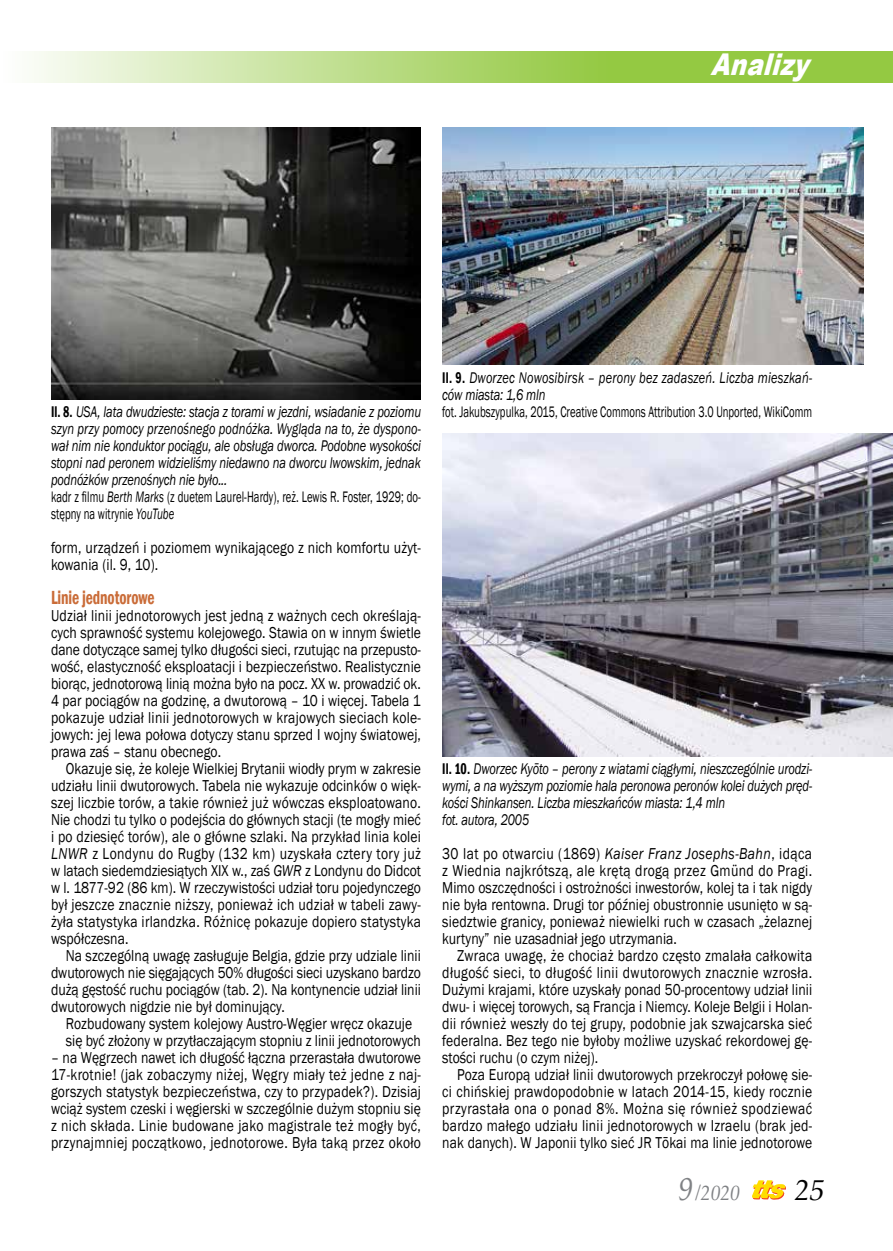
<style>
.page{position:relative;width:893px;height:1251px;background:#fff}
.page>*{position:absolute;margin:0;border:0;box-sizing:border-box;transform-origin:0 0}
.t1{font:italic 900 30px "Arial";color:#fff;scale:.8 1}
.t2{font:italic 30px "Palatino Linotype";color:#000}
.t3{font:italic 21.45px "Palatino Linotype";color:#808285;scale:.91 1}
.t4{font:600 condensed 19.5px "Franklin Gothic";letter-spacing:-.005em;color:#ca6c38;scale:.8 1}
.t5{font:16.2px/17px "Franklin Gothic";letter-spacing:.005em;color:#000;text-align:justify;scale:.84 1}
.t6{font:italic 15.9px/17px "Franklin Gothic";letter-spacing:-.01em;color:#000;scale:.78 1}
.t7{font:italic 15.9px/17px "Franklin Gothic";letter-spacing:.015em;color:#000;scale:.78 1}
.t8{font:15.6px/17px "Franklin Gothic";letter-spacing:.005em;color:#000;scale:.69 1}
.s1{font-weight:600;font-style:normal;font-stretch:condensed}
.s2{font-style:italic}
.s3{font-size:33px}
</style>
<div class="page">
<svg style="left:32px;top:51px;width:861px;height:32px;background:#b4d97b"></svg>
<svg style="left:752px;top:1180px;width:34px;height:19px"></svg>
<img style="left:442px;top:433px;width:451px;height:323px">
<img style="left:51px;top:128px;width:370px;height:271px">
<img style="left:442px;top:128px;width:421px;height:237px">
<h1 class="t1" style="left:710px;top:43px;width:137px">Analizy</h1>
<p class="t6" style="left:51px;top:403px;width:476px;text-align:justify"><span class="s1">Il. 8.</span> USA, lata dwudzieste: stacja z torami w jezdni, wsiadanie z poziomu szyn przy pomocy przenośnego podnóżka. Wygląda na to, że dyspono&shy;wał nim nie konduktor pociągu, ale obsługa dworca. Podobne wysokości stopni nad peronem widzieliśmy niedawno na dworcu lwowskim, jednak podnóżków przenośnych nie było...</p>
<p class="t8" style="left:51px;top:488px;width:538px">kadr z filmu <span class="s2">Berth Marks</span> (z duetem Laurel-Hardy), reż. Lewis R. Foster, 1929; do&shy;stępny na witrynie <span class="s2">YouTube</span></p>
<p class="t5" style="left:51px;top:539px;width:442px">form, urządzeń i poziomem wynikającego z nich komfortu użyt&shy;kowania (il. 9, 10).</p>
<p class="t4" style="left:51px;top:584px;width:131px">Linie jednotorowe</p>
<p class="t5" style="left:51px;top:607px;width:442px">Udział linii jednotorowych jest jedną z ważnych cech określają&shy;cych sprawność systemu kolejowego. Stawia on w innym świetle dane dotyczące samej tylko długości sieci, rzutując na przepusto&shy;wość, elastyczność eksploatacji i bezpieczeństwo. Realistycznie biorąc, jednotorową linią można było na pocz. XX w. prowadzić ok.<br>4 par pociągów na godzinę, a dwutorową – 10 i więcej. Tabela 1 pokazuje udział linii jednotorowych w krajowych sieciach kole&shy;jowych: jej lewa połowa dotyczy stanu sprzed I wojny światowej, prawa zaś – stanu obecnego.</p>
<p class="t5" style="left:51px;top:760px;width:442px;text-indent:15px">Okazuje się, że koleje Wielkiej Brytanii wiodły prym w zakresie udziału linii dwutorowych. Tabela nie wykazuje odcinków o więk&shy;szej liczbie torów, a takie również już wówczas eksploatowano.<br>Nie chodzi tu tylko o podejścia do głównych stacji (te mogły mieć i po dziesięć torów), ale o główne szlaki. Na przykład linia kolei <span class="s2">LNWR</span> z Londynu do Rugby (132 km) uzyskała cztery tory już w latach siedemdziesiątych XIX w., zaś <span class="s2">GWR</span> z Londynu do Didcot w l. 1877-92 (86 km). W rzeczywistości udział toru pojedynczego był jeszcze znacznie niższy, ponieważ ich udział w tabeli zawy&shy;żyła statystyka irlandzka. Różnicę pokazuje dopiero statystyka współczesna.</p>
<p class="t5" style="left:51px;top:946px;width:442px;text-indent:15px">Na szczególną uwagę zasługuje Belgia, gdzie przy udziale linii dwutorowych nie sięgających 50% długości sieci uzyskano bardzo dużą gęstość ruchu pociągów (tab. 2). Na kontynencie udział linii dwutorowych nigdzie nie był dominujący.</p>
<p class="t5" style="left:66px;top:1014px;width:424px">Rozbudowany system kolejowy Austro-Węgier wręcz okazuje się być złożony w przytłaczającym stopniu z linii jednotorowych</p>
<p class="t5" style="left:51px;top:1048px;width:442px">– na Węgrzech nawet ich długość łączna przerastała dwutorowe 17-krotnie! (jak zobaczymy niżej, Węgry miały też jedne z naj&shy;gorszych statystyk bezpieczeństwa, czy to przypadek?). Dzisiaj wciąż system czeski i węgierski w szczególnie dużym stopniu się z nich składa. Linie budowane jako magistrale też mogły być, przynajmniej początkowo, jednotorowe. Była taką przez około</p>
<p class="t7" style="left:442px;top:369px;width:476px"><span class="s1">Il. 9.</span> Dworzec Nowosibirsk – perony bez zadaszeń. Liczba mieszkań&shy;ców miasta: 1,6 mln</p>
<p class="t8" style="left:442px;top:403px;width:538px">fot. Jakubszypulka, 2015, Creative Commons Attribution 3.0 Unported, WikiComm</p>
<p class="t6" style="left:442px;top:760px;width:476px"><span class="s1">Il. 10.</span> Dworzec Kyōto – perony z wiatami ciągłymi, nieszczególnie urodzi&shy;wymi, a na wyższym poziomie hala peronowa peronów kolei dużych pręd&shy;kości Shinkansen. Liczba mieszkańców miasta: 1,4 mln<br>fot. autora, 2005</p>
<p class="t5" style="left:442px;top:844px;width:442px">30 lat po otwarciu (1869) <span class="s2">Kaiser Franz Josephs-Bahn</span>, idąca z Wiednia najkrótszą, ale krętą drogą przez Gmünd do Pragi.<br>Mimo oszczędności i ostrożności inwestorów, kolej ta i tak nigdy nie była rentowna. Drugi tor później obustronnie usunięto w są&shy;siedztwie granicy, ponieważ niewielki ruch w czasach „żelaznej kurtyny” nie uzasadniał jego utrzymania.</p>
<p class="t5" style="left:442px;top:946px;width:442px;text-indent:15px">Zwraca uwagę, że chociaż bardzo często zmalała całkowita długość sieci, to długość linii dwutorowych znacznie wzrosła.<br>Dużymi krajami, które uzyskały ponad 50-procentowy udział linii dwu- i więcej torowych, są Francja i Niemcy. Koleje Belgii i Holan&shy;dii również weszły do tej grupy, podobnie jak szwajcarska sieć federalna. Bez tego nie byłoby możliwe uzyskać rekordowej gę&shy;stości ruchu (o czym niżej).</p>
<p class="t5" style="left:442px;top:1065px;width:442px;text-indent:15px">Poza Europą udział linii dwutorowych przekroczył połowę sie&shy;ci chińskiej prawdopodobnie w latach 2014-15, kiedy rocznie przyrastała ona o ponad 8%. Można się również spodziewać bardzo małego udziału linii jednotorowych w Izraelu (brak jed&shy;nak danych). W Japonii tylko sieć JR Tōkai ma linie jednotorowe</p>
<h2 class="t3" style="left:678px;top:1176px;width:69px"><span class="s3">9</span> /2020</h2>
<h1 class="t2" style="left:795px;top:1167px;width:31px">25</h1>
</div>
